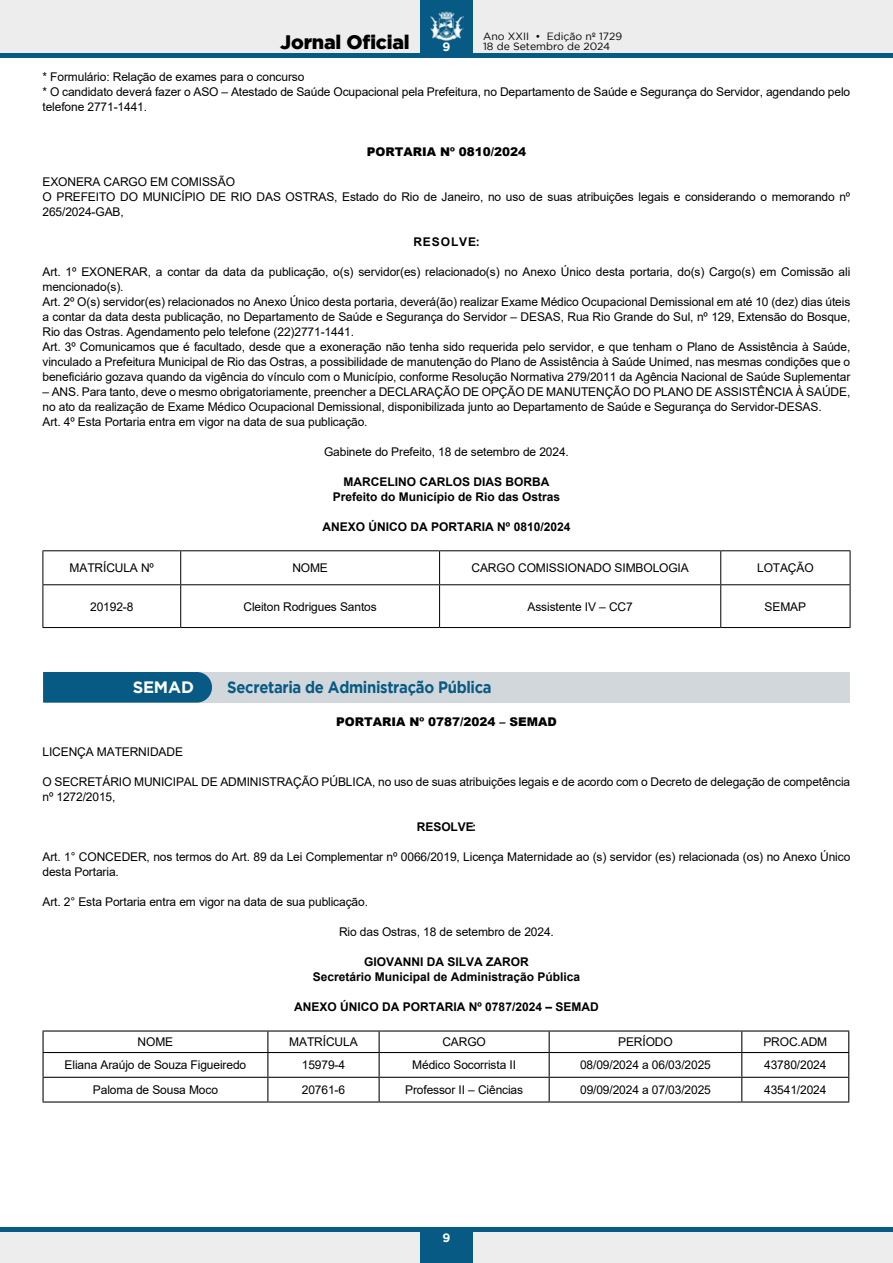
<style>
.page{position:relative;width:893px;height:1263px;background:#fff}
.page>*{position:absolute;margin:0;border:0;box-sizing:border-box;transform-origin:0 0}
.t1{font:900 19.5px "Gotham";letter-spacing:-.01em;color:#000}
.t2{font:700 16.5px "Gotham";letter-spacing:-.02em;color:#075a84;scale:.9 1}
.t3{font:700 16.5px "Gotham";letter-spacing:-.01em;color:#fff}
.t4{font:12px/15px "Arial";letter-spacing:-.01em;color:#000}
.t5{font:700 12px/15px "Arial";color:#000;text-align:center}
.t6{font:900 12px "Arial";color:#000}
.t7{font:700 12px "Gotham";color:#fff}
.t8{font:10.5px/10.5px "Gotham";color:#000}
</style>
<div class="page">
<div style="left:0;top:1229px;width:893px;height:34px;background:#ededed"></div>
<div style="left:0;top:0;width:893px;height:56px;background:#ededed"></div>
<div style="left:0;top:53px;width:893px;height:5px;background:#075a84"></div>
<div style="left:420px;top:0;width:52px;height:56px;background:#075a84"></div>
<img style="left:430px;top:11px;width:33px;height:30px">
<hr style="left:0;top:1227px;width:893px;height:4px;background:#075a84">
<div style="left:420px;top:1228px;width:52px;height:35px;background:#075a84"></div>
<hr style="left:43px;top:550px;width:138px;height:1px;background:#000">
<hr style="left:181px;top:550px;width:259px;height:1px;background:#000">
<hr style="left:440px;top:550px;width:281px;height:1px;background:#000">
<hr style="left:721px;top:550px;width:129px;height:1px;background:#000">
<hr style="left:43px;top:584px;width:138px;height:1px;background:#000">
<hr style="left:181px;top:584px;width:259px;height:1px;background:#000">
<hr style="left:440px;top:584px;width:281px;height:1px;background:#000">
<hr style="left:721px;top:584px;width:129px;height:1px;background:#000">
<hr style="left:43px;top:627px;width:138px;height:1px;background:#000">
<hr style="left:181px;top:627px;width:259px;height:1px;background:#000">
<hr style="left:440px;top:627px;width:281px;height:1px;background:#000">
<hr style="left:721px;top:627px;width:129px;height:1px;background:#000">
<hr style="left:43px;top:551px;width:1px;height:33px;background:#000">
<hr style="left:43px;top:585px;width:1px;height:42px;background:#000">
<hr style="left:180px;top:551px;width:1px;height:33px;background:#000">
<hr style="left:439px;top:551px;width:1px;height:33px;background:#000">
<hr style="left:720px;top:551px;width:1px;height:33px;background:#000">
<hr style="left:850px;top:551px;width:1px;height:33px;background:#000">
<hr style="left:180px;top:585px;width:1px;height:42px;background:#000">
<hr style="left:439px;top:585px;width:1px;height:42px;background:#000">
<hr style="left:720px;top:585px;width:1px;height:42px;background:#000">
<hr style="left:850px;top:585px;width:1px;height:42px;background:#000">
<div style="left:44px;top:672px;width:806px;height:31px;background:#d2d7dc"></div>
<div style="left:43px;top:672px;width:169px;height:31px;background:#075a84"></div>
<hr style="left:43px;top:1030px;width:225px;height:1px;background:#000">
<hr style="left:268px;top:1030px;width:111px;height:1px;background:#000">
<hr style="left:379px;top:1030px;width:170px;height:1px;background:#000">
<hr style="left:549px;top:1030px;width:193px;height:1px;background:#000">
<hr style="left:742px;top:1030px;width:107px;height:1px;background:#000">
<hr style="left:43px;top:1052px;width:225px;height:1px;background:#000">
<hr style="left:268px;top:1052px;width:111px;height:1px;background:#000">
<hr style="left:379px;top:1052px;width:170px;height:1px;background:#000">
<hr style="left:549px;top:1052px;width:193px;height:1px;background:#000">
<hr style="left:742px;top:1052px;width:107px;height:1px;background:#000">
<hr style="left:43px;top:1077px;width:225px;height:1px;background:#000">
<svg style="left:43px;top:1031px;width:1px;height:70px"></svg>
<hr style="left:268px;top:1077px;width:111px;height:1px;background:#000">
<svg style="left:267px;top:1031px;width:1px;height:70px"></svg>
<hr style="left:379px;top:1077px;width:170px;height:1px;background:#000">
<svg style="left:379px;top:1031px;width:1px;height:70px"></svg>
<hr style="left:549px;top:1077px;width:193px;height:1px;background:#000">
<svg style="left:549px;top:1031px;width:1px;height:70px"></svg>
<hr style="left:742px;top:1077px;width:107px;height:1px;background:#000">
<svg style="left:741px;top:1031px;width:1px;height:70px"></svg>
<svg style="left:848px;top:1031px;width:1px;height:70px"></svg>
<hr style="left:43px;top:1101px;width:225px;height:1px;background:#000">
<hr style="left:268px;top:1101px;width:111px;height:1px;background:#000">
<hr style="left:379px;top:1101px;width:170px;height:1px;background:#000">
<hr style="left:549px;top:1101px;width:193px;height:1px;background:#000">
<hr style="left:742px;top:1101px;width:107px;height:1px;background:#000">
<p class="t8" style="left:483px;top:31px;width:140px">Ano XXII • Edição nº 1729<br>18 de Setembro de 2024</p>
<p class="t4" style="left:43px;top:69px;width:809px">* Formulário: Relação de exames para o concurso<br>* O candidato deverá fazer o ASO – Atestado de Saúde Ocupacional pela Prefeitura, no Departamento de Saúde e Segurança do Servidor, agendando pelo telefone 2771-1441.</p>
<p class="t6" style="left:367px;top:143px;width:161px">PORTARIA Nº 0810/2024</p>
<p class="t4" style="left:43px;top:174px;width:809px">EXONERA CARGO EM COMISSÃO<br>O PREFEITO DO MUNICÍPIO DE RIO DAS OSTRAS, Estado do Rio de Janeiro, no uso de suas atribuições legais e considerando o memorando nº<br>265/2024-GAB,</p>
<p class="t5" style="left:413px;top:235px;width:68px">R E S O L V E :</p>
<p class="t4" style="left:43px;top:264px;width:809px">Art. 1º EXONERAR, a contar da data da publicação, o(s) servidor(es) relacionado(s) no Anexo Único desta portaria, do(s) Cargo(s) em Comissão ali mencionado(s).<br>Art. 2º O(s) servidor(es) relacionados no Anexo Único desta portaria, deverá(ão) realizar Exame Médico Ocupacional Demissional em até 10 (dez) dias úteis a contar da data desta publicação, no Departamento de Saúde e Segurança do Servidor – DESAS, Rua Rio Grande do Sul, nº 129, Extensão do Bosque, Rio das Ostras. Agendamento pelo telefone (22)2771-1441.<br>Art. 3º Comunicamos que é facultado, desde que a exoneração não tenha sido requerida pelo servidor, e que tenham o Plano de Assistência à Saúde, vinculado a Prefeitura Municipal de Rio das Ostras, a possibilidade de manutenção do Plano de Assistência à Saúde Unimed, nas mesmas condições que o beneficiário gozava quando da vigência do vínculo com o Município, conforme Resolução Normativa 279/2011 da Agência Nacional de Saúde Suplementar</p>
<p class="t4" style="left:43px;top:384px;width:809px">– ANS. Para tanto, deve o mesmo obrigatoriamente, preencher a DECLARAÇÃO DE OPÇÃO DE MANUTENÇÃO DO PLANO DE ASSISTÊNCIA À SAÚDE, no ato da realização de Exame Médico Ocupacional Demissional, disponibilizada junto ao Departamento de Saúde e Segurança do Servidor-DESAS.<br>Art. 4º Esta Portaria entra em vigor na data de sua publicação.</p>
<p class="t4" style="left:324px;top:444px;width:246px">Gabinete do Prefeito, 18 de setembro de 2024.</p>
<p class="t5" style="left:333px;top:475px;width:229px">MARCELINO CARLOS DIAS BORBA<br>Prefeito do Município de Rio das Ostras</p>
<p class="t5" style="left:323px;top:520px;width:249px">ANEXO ÚNICO DA PORTARIA Nº 0810/2024</p>
<p class="t4" style="left:70px;top:560px;width:86px">MATRÍCULA Nº</p>
<p class="t4" style="left:292px;top:560px;width:37px">NOME</p>
<p class="t4" style="left:471px;top:560px;width:219px">CARGO COMISSIONADO SIMBOLOGIA</p>
<p class="t4" style="left:757px;top:560px;width:58px">LOTAÇÃO</p>
<p class="t4" style="left:90px;top:599px;width:45px">20192-8</p>
<p class="t4" style="left:243px;top:599px;width:135px">Cleiton Rodrigues Santos</p>
<p class="t4" style="left:528px;top:599px;width:107px">Assistente IV – CC7</p>
<p class="t4" style="left:765px;top:599px;width:43px">SEMAP</p>
<h1 class="t1" style="left:280px;top:31px;width:131px">Jornal Oficial</h1>
<p class="t7" style="left:442px;top:40px;width:9px">9</p>
<h2 class="t3" style="left:133px;top:678px;width:63px">SEMAD</h2>
<h2 class="t2" style="left:227px;top:678px;width:295px">Secretaria de Administração Pública</h2>
<p class="t6" style="left:336px;top:713px;width:222px">PORTARIA Nº 0787/2024 – SEMAD</p>
<p class="t4" style="left:43px;top:744px;width:142px">LICENÇA MATERNIDADE</p>
<p class="t4" style="left:43px;top:774px;width:809px">O SECRETÁRIO MUNICIPAL DE ADMINISTRAÇÃO PÚBLICA, no uso de suas atribuições legais e de acordo com o Decreto de delegação de competência nº 1272/2015,</p>
<p class="t5" style="left:417px;top:820px;width:61px">R E S O L V E:</p>
<p class="t4" style="left:43px;top:849px;width:809px">Art. 1° CONCEDER, nos termos do Art. 89 da Lei Complementar nº 0066/2019, Licença Maternidade ao (s) servidor (es) relacionada (os) no Anexo Único desta Portaria.</p>
<p class="t4" style="left:43px;top:894px;width:327px">Art. 2° Esta Portaria entra em vigor na data de sua publicação.</p>
<p class="t4" style="left:339px;top:924px;width:216px">Rio das Ostras, 18 de setembro de 2024.</p>
<p class="t5" style="left:313px;top:955px;width:269px">GIOVANNI DA SILVA ZAROR<br>Secretário Municipal de Administração Pública</p>
<p class="t5" style="left:294px;top:1000px;width:306px">ANEXO ÚNICO DA PORTARIA Nº 0787/2024 – SEMAD</p>
<p class="t4" style="left:138px;top:1034px;width:37px">NOME</p>
<p class="t4" style="left:289px;top:1034px;width:70px">MATRÍCULA</p>
<p class="t4" style="left:442px;top:1034px;width:45px">CARGO</p>
<p class="t4" style="left:618px;top:1034px;width:56px">PERÍODO</p>
<p class="t4" style="left:763px;top:1034px;width:65px">PROC.ADM</p>
<p class="t4" style="left:65px;top:1057px;width:183px">Eliana Araújo de Souza Figueiredo</p>
<p class="t4" style="left:302px;top:1057px;width:45px">15979-4</p>
<p class="t4" style="left:412px;top:1057px;width:105px">Médico Socorrista II</p>
<p class="t4" style="left:580px;top:1057px;width:132px">08/09/2024 a 06/03/2025</p>
<p class="t4" style="left:764px;top:1057px;width:64px">43780/2024</p>
<p class="t4" style="left:93px;top:1082px;width:127px">Paloma de Sousa Moco</p>
<p class="t4" style="left:302px;top:1082px;width:45px">20761-6</p>
<p class="t4" style="left:405px;top:1082px;width:120px">Professor II – Ciências</p>
<p class="t4" style="left:580px;top:1082px;width:132px">09/09/2024 a 07/03/2025</p>
<p class="t4" style="left:764px;top:1082px;width:64px">43541/2024</p>
<p class="t7" style="left:442px;top:1231px;width:9px">9</p>
</div>
